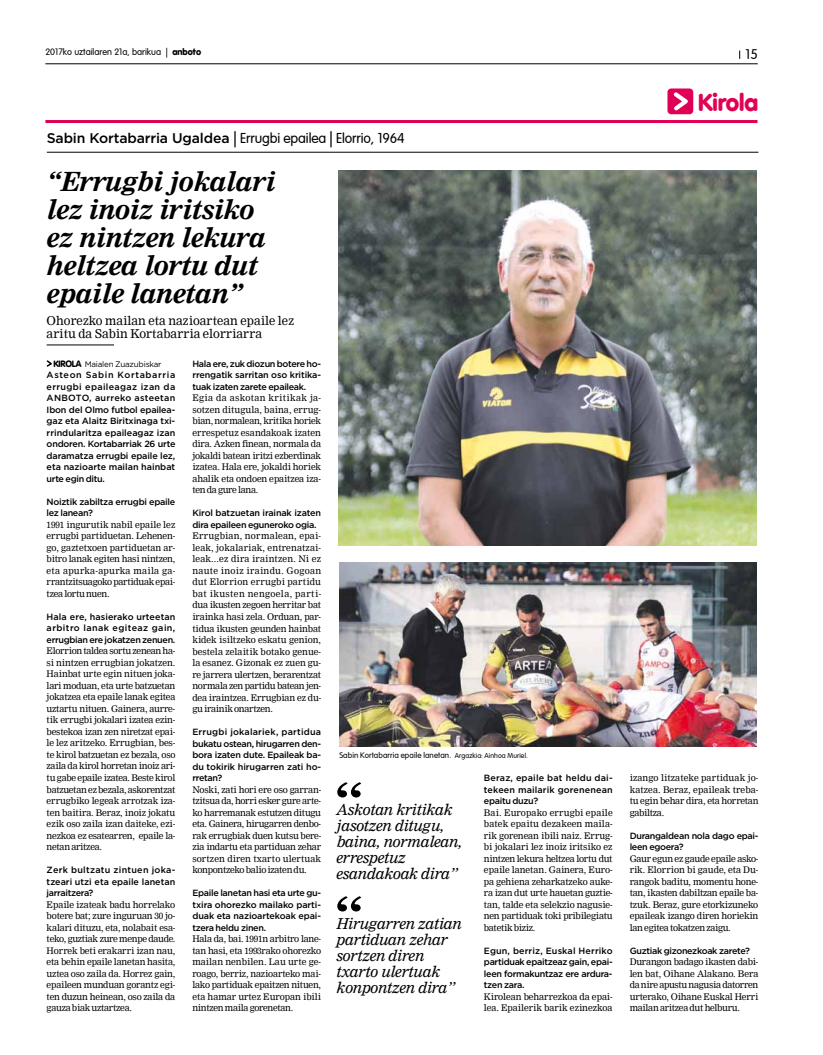
<style>
.page{position:relative;width:823px;height:1055px;background:#fff}
.page>*{position:absolute;margin:0;border:0;box-sizing:border-box;transform-origin:0 0}
.t1{font:italic 700 26px/28px "Nimrod";letter-spacing:-.03em;color:#000}
.t2{font:900 24px "VAG Rounded LT";color:#e00056}
.t3{font:italic 14.8px/16px "Nimrod";letter-spacing:-.02em;color:#000}
.t4{font:300 14px "VAG Rounded LT";letter-spacing:-.01em;color:#000}
.t5{font:300 13.7px "VAG Rounded LT";color:#000}
.t6{font:12px/13px "Nimrod";color:#000}
.t7{font:300 9.1px "VAG Rounded LT";color:#000}
.t8{font:9px/11.5px "Nimrod";letter-spacing:-.025em;color:#000;text-align:justify}
.t9{font:500 9px/11.5px "Gotham";letter-spacing:-.03em;color:#000;text-align:justify}
.t10{font:9px/11.5px "Nimrod";letter-spacing:-.005em;color:#000}
.t11{font:300 8px "VAG Rounded LT";letter-spacing:.01em;color:#000}
.t12{font:8px "Gotham";letter-spacing:-.025em;color:#000}
.s1{font-weight:900}
.s2{font-family:"Gotham";font-weight:500}
.s3{font-size:15px}
.s4{font-family:"VAG Rounded LT";font-weight:900;font-size:9px}
.s5{font-size:7px}
</style>
<div class="page">
<hr style="left:45px;top:64px;width:712px;height:1px;background:#000">
<div style="left:667px;top:88px;width:25px;height:26px;background:#e00056;border-radius:4px"></div>
<svg style="left:673px;top:92px;width:14px;height:18px"></svg>
<hr style="left:45px;top:120px;width:712px;height:3px;background:#e00056">
<hr style="left:47px;top:345px;width:67px;height:1px;background:#000">
<svg style="left:46px;top:360px;width:6px;height:7px"></svg>
<svg style="left:337px;top:782px;width:24px;height:15px"></svg>
<svg style="left:337px;top:896px;width:24px;height:15px"></svg>
<hr style="left:47px;top:152px;width:711px;height:1px;background:#000">
<img style="left:338px;top:170px;width:418px;height:375px">
<img style="left:339px;top:562px;width:417px;height:184px">
<p class="t7" style="left:45px;top:47px;width:157px">2017ko uztailaren 21a, barikua | <span class="s1">anboto</span></p>
<h3 class="t5" style="left:745px;top:46px;width:14px">15</h3>
<h2 class="t2" style="left:697px;top:88px;width:62px">Kirola</h2>
<h3 class="t4" style="left:47px;top:130px;width:359px"><span class="s2">Sabin Kortabarria Ugaldea</span> <span class="s3">|</span> Errugbi epailea <span class="s3">|</span> Elorrio, 1964</h3>
<h1 class="t1" style="left:47px;top:168px;width:231px">“Errugbi jokalari lez inoiz iritsiko ez nintzen lekura heltzea lortu dut epaile lanetan”</h1>
<h3 class="t6" style="left:47px;top:314px;width:249px">Ohorezko mailan eta nazioartean epaile lez aritu da Sabin Kortabarria elorriarra</h3>
<p class="t12" style="left:53px;top:359px;width:109px"><span class="s4">KIROLA</span> Maialen Zuazubiskar</p>
<p class="t9" style="left:47px;top:369px;width:130px">Asteon Sabin Kortabarria errugbi epaileagaz izan da ANBOTO, aurreko asteetan Ibon del Olmo futbol epailea&shy;gaz eta Alaitz Biritxinaga txi&shy;rrindularitza epaileagaz izan ondoren. Kortabarriak 26 urte daramatza errugbi epaile lez, eta nazioarte mailan hainbat urte egin ditu.</p>
<p class="t9" style="left:47px;top:496px;width:130px">Noiztik zabiltza errugbi epaile lez lanean?</p>
<p class="t8" style="left:47px;top:519px;width:130px">1991 ingurutik nabil epaile lez errugbi partiduetan. Lehenen&shy;go, gaztetxoen partiduetan ar&shy;bitro lanak egiten hasi nintzen, eta apurka-apurka maila ga&shy;rrantzitsuagoko partiduak epai&shy;tzea lortu nuen.</p>
<p class="t9" style="left:47px;top:611px;width:130px">Hala ere, hasierako urteetan arbitro lanak egiteaz gain, errugbian ere jokatzen zenuen.</p>
<p class="t8" style="left:47px;top:645px;width:130px">Elorrion taldea sortu zenean ha&shy;si nintzen errugbian jokatzen.<br>Hainbat urte egin nituen joka&shy;lari moduan, eta urte batzuetan jokatzea eta epaile lanak egitea uztartu nituen. Gainera, aurre&shy;tik errugbi jokalari izatea ezin&shy;bestekoa izan zen niretzat epai&shy;le lez aritzeko. Errugbian, bes&shy;te kirol batzuetan ez bezala, oso zaila da kirol horretan inoiz ari&shy;tu gabe epaile izatea. Beste kirol batzuetan ez bezala, askorentzat errugbiko legeak arrotzak iza&shy;ten baitira. Beraz, inoiz jokatu ezik oso zaila izan daiteke, ezi&shy;nezkoa ez esatearren, epaile la&shy;netan aritzea.</p>
<p class="t9" style="left:47px;top:864px;width:130px">Zerk bultzatu zintuen joka&shy;tzeari utzi eta epaile lanetan jarraitzera?</p>
<p class="t8" style="left:47px;top:898px;width:130px">Epaile izateak badu horrelako botere bat; zure inguruan 30 jo&shy;kalari dituzu, eta, nolabait esa&shy;teko, guztiak zure menpe daude.<br>Horrek beti erakarri izan nau, eta behin epaile lanetan hasita, uztea oso zaila da. Horrez gain, epaileen munduan gorantz egi&shy;ten duzun heinean, oso zaila da gauza biak uztartzea.</p>
<p class="t9" style="left:192px;top:358px;width:130px">Hala ere, zuk diozun botere ho&shy;rrengatik sarritan oso kritika&shy;tuak izaten zarete epaileak.</p>
<p class="t8" style="left:192px;top:392px;width:130px">Egia da askotan kritikak ja&shy;sotzen ditugula, baina, errug&shy;bian, normalean, kritika horiek errespetuz esandakoak izaten dira. Azken finean, normala da jokaldi batean iritzi ezberdinak izatea. Hala ere, jokaldi horiek ahalik eta ondoen epaitzea iza&shy;ten da gure lana.</p>
<p class="t9" style="left:192px;top:507px;width:130px">Kirol batzuetan irainak izaten dira epaileen eguneroko ogia.</p>
<p class="t8" style="left:192px;top:530px;width:130px">Errugbian, normalean, epai&shy;leak, jokalariak, entrenatzai&shy;leak...ez dira iraintzen. Ni ez naute inoiz iraindu. Gogoan dut Elorrion errugbi partidu bat ikusten nengoela, parti&shy;dua ikusten zegoen herritar bat irainka hasi zela. Orduan, par&shy;tidua ikusten geunden hainbat kidek isiltzeko eskatu genion, bestela zelaitik botako genue&shy;la esanez. Gizonak ez zuen gu&shy;re jarrera ulertzen, berarentzat normala zen partidu batean jen&shy;dea iraintzea. Errugbian ez du&shy;gu irainik onartzen.</p>
<p class="t9" style="left:192px;top:726px;width:130px">Errugbi jokalariek, partidua bukatu ostean, hirugarren den&shy;bora izaten dute. Epaileak ba&shy;du tokirik hirugarren zati ho&shy;rretan?</p>
<p class="t8" style="left:192px;top:783px;width:130px">Noski, zati hori ere oso garran&shy;tzitsua da, horri esker gure arte&shy;ko harremanak estutzen ditugu eta. Gainera, hirugarren denbo&shy;rak errugbiak duen kutsu bere&shy;zia indartu eta partiduan zehar sortzen diren txarto ulertuak konpontzeko balio izaten du.</p>
<p class="t9" style="left:192px;top:887px;width:130px">Epaile lanetan hasi eta urte gu&shy;txira ohorezko mailako parti&shy;duak eta nazioartekoak epai&shy;tzera heldu zinen.</p>
<p class="t8" style="left:192px;top:933px;width:130px">Hala da, bai. 1991n arbitro lane&shy;tan hasi, eta 1993rako ohorezko mailan nenbilen. Lau urte ge&shy;roago, berriz, nazioarteko mai&shy;lako partiduak epaitzen nituen, eta hamar urtez Europan ibili nintzen maila gorenetan.</p>
<p class="t11" style="left:339px;top:750px;width:190px">Sabin Kortabarria epaile lanetan. <span class="s5">Argazkia: Ainhoa Muriel.</span></p>
<h3 class="t3" style="left:336px;top:801px;width:127px">Askotan kritikak jasotzen ditugu, baina, normalean, errespetuz esandakoak dira”</h3>
<h3 class="t3" style="left:336px;top:915px;width:127px">Hirugarren zatian partiduan zehar sortzen diren txarto ulertuak konpontzen dira”</h3>
<p class="t9" style="left:483px;top:772px;width:130px">Beraz, epaile bat heldu dai&shy;tekeen mailarik gorenenean epaitu duzu?</p>
<p class="t8" style="left:483px;top:806px;width:130px">Bai. Europako errugbi epaile batek epaitu dezakeen maila&shy;rik gorenean ibili naiz. Errug&shy;bi jokalari lez inoiz iritsiko ez nintzen lekura heltzea lortu dut epaile lanetan. Gainera, Euro&shy;pa gehiena zeharkatzeko auke&shy;ra izan dut urte hauetan guztie&shy;tan, talde eta selekzio nagusie&shy;nen partiduak toki pribilegiatu batetik biziz.</p>
<p class="t9" style="left:483px;top:944px;width:130px">Egun, berriz, Euskal Herriko partiduak epaitzeaz gain, epai&shy;leen formakuntzaz ere ardura&shy;tzen zara.</p>
<p class="t10" style="left:483px;top:990px;width:130px">Kirolean beharrezkoa da epai&shy;lea. Epailerik barik ezinezkoa</p>
<p class="t8" style="left:629px;top:772px;width:130px">izango litzateke partiduak jo&shy;katzea. Beraz, epaileak treba&shy;tu egin behar dira, eta horretan gabiltza.</p>
<p class="t9" style="left:629px;top:829px;width:130px">Durangaldean nola dago epai&shy;leen egoera?</p>
<p class="t8" style="left:629px;top:852px;width:130px">Gaur egun ez gaude epaile asko&shy;rik. Elorrion bi gaude, eta Du&shy;rangok baditu, momentu hone&shy;tan, ikasten dabiltzan epaile ba&shy;tzuk. Beraz, gure etorkizuneko epaileak izango diren horiekin lan egitea tokatzen zaigu.</p>
<p class="t9" style="left:629px;top:944px;width:122px">Guztiak gizonezkoak zarete?</p>
<p class="t8" style="left:629px;top:956px;width:130px">Durangon badago ikasten dabi&shy;len bat, Oihane Alakano. Bera da nire apustu nagusia datorren urterako, Oihane Euskal Herri mailan aritzea dut helburu.</p>
</div>
